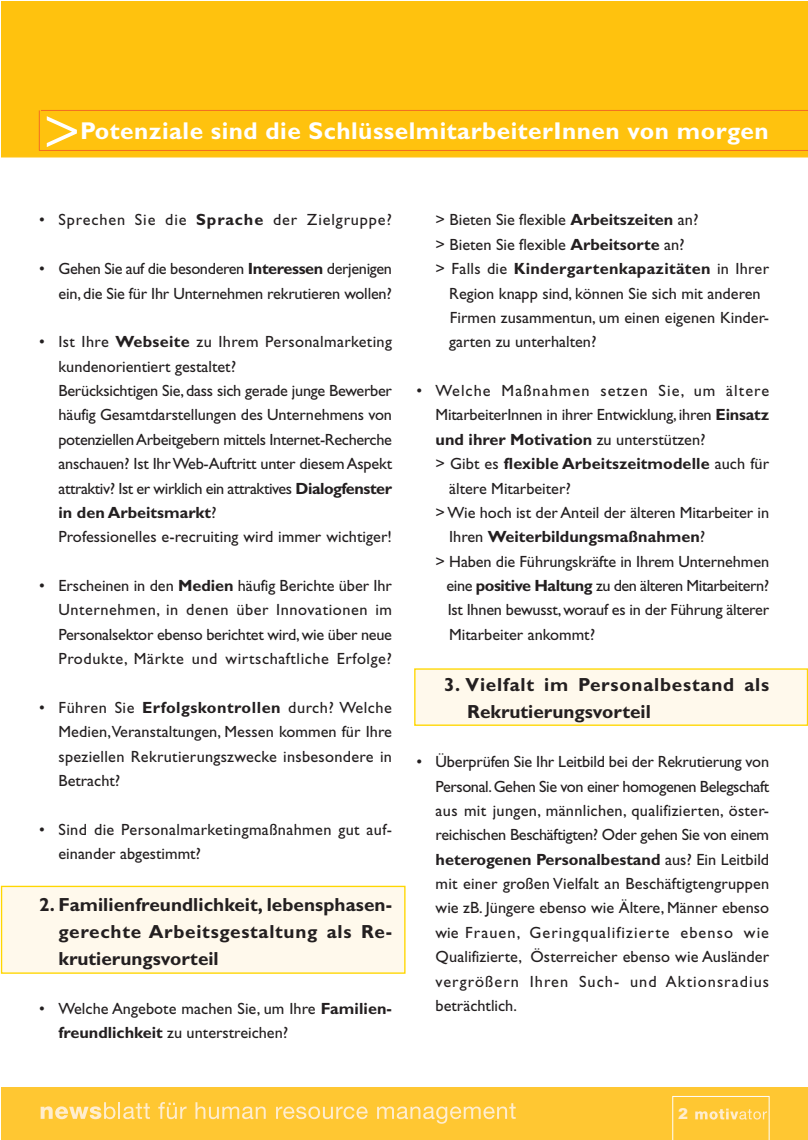
<style>
.page{position:relative;width:808px;height:1140px;background:#fff}
.page>*{position:absolute;margin:0;border:0;box-sizing:border-box;transform-origin:0 0}
.t1{font:700 24.45px "Gill Sans";letter-spacing:.02em;color:#fff}
.t2{font:700 18.9px/27.2px "Gill Sans";letter-spacing:.035em;color:#231f20;text-align:justify}
.t3{font:16.2px/24.5px "Gill Sans";color:#231f20;text-align:justify}
.t4{font:700 16.2px "Gill Sans";letter-spacing:.005em;color:#231f20}
.t5{font:16.2px/24.5px "Gill Sans";letter-spacing:.025em;color:#231f20}
.t6{font:16.2px "Gill Sans";letter-spacing:-.025em;color:#231f20}
.t7{font:16.2px "Gill Sans";letter-spacing:.055em;color:#231f20}
.t8{font:16.2px "Gill Sans";letter-spacing:.065em;color:#231f20}
.t9{font:900 14.85px "Arial";color:#ffedce}
.s1{font-weight:700}
.s2{font-weight:400}
</style>
<div class="page">
<div style="left:1px;top:1087px;width:806px;height:53px;background:#ffc732"></div>
<svg style="left:41px;top:1102px;width:109px;height:17px"></svg>
<svg style="left:158px;top:1102px;width:28px;height:17px"></svg>
<svg style="left:195px;top:1102px;width:71px;height:17px"></svg>
<svg style="left:276px;top:1106px;width:91px;height:13px"></svg>
<svg style="left:377px;top:1103px;width:138px;height:20px"></svg>
<div style="left:1px;top:886px;width:404px;height:88px;background:#fff9ec;border:1px solid #ffd700"></div>
<div style="left:414px;top:668px;width:393px;height:58px;background:#fff9ec;border:1px solid #ffd700"></div>
<div style="left:1px;top:1px;width:806px;height:156px;background:#ffc20e"></div>
<hr style="left:41px;top:110px;width:766px;height:1px;background:#f36e21">
<hr style="left:39px;top:150px;width:768px;height:1px;background:#f36e21">
<hr style="left:39px;top:110px;width:1px;height:40px;background:#f36e21">
<svg style="left:47px;top:116px;width:30px;height:31px"></svg>
<svg style="left:672px;top:1096px;width:97px;height:44px"></svg>
<h1 class="t1" style="left:80px;top:123px;width:690px">Potenziale sind die SchlüsselmitarbeiterInnen von morgen</h1>
<p class="t7" style="left:39px;top:214px;width:354px">• Sprechen Sie die <span class="s1">Sprache</span> der Zielgruppe?</p>
<p class="t3" style="left:39px;top:258px;width:354px;text-align:right">• Gehen Sie auf die besonderen <span class="s1">Interessen</span> derjenigen ein, die Sie für Ihr Unternehmen rekrutieren wollen?</p>
<p class="t3" style="left:58px;top:331px;width:335px;text-align:left;text-indent:-19px">• Ist Ihre <span class="s1">Webseite</span> zu Ihrem Personalmarketing kundenorientiert gestaltet?<br>Berücksichtigen Sie, dass sich gerade junge Bewerber häufig Gesamtdarstellungen des Unternehmens von potenziellen Arbeitgebern mittels Internet-Recherche anschauen? Ist Ihr Web-Auftritt unter diesem Aspekt attraktiv? Ist er wirklich ein attraktives <span class="s1">Dialogfenster in den Arbeitsmarkt</span>?<br>Professionelles e-recruiting wird immer wichtiger!</p>
<p class="t3" style="left:58px;top:575px;width:335px;text-indent:-19px">• Erscheinen in den <span class="s1">Medien</span> häufig Berichte über Ihr Unternehmen, in denen über Innovationen im Personalsektor ebenso berichtet wird, wie über neue Produkte, Märkte und wirtschaftliche Erfolge?</p>
<p class="t3" style="left:58px;top:697px;width:335px;text-indent:-19px">• Führen Sie <span class="s1">Erfolgskontrollen</span> durch? Welche Medien, Veranstaltungen, Messen kommen für Ihre speziellen Rekrutierungszwecke insbesondere in Betracht?</p>
<p class="t5" style="left:58px;top:819px;width:335px;text-indent:-19px">• Sind die Personalmarketingmaßnahmen gut auf&shy;einander abgestimmt?</p>
<p class="t2" style="left:58px;top:893px;width:335px;text-indent:-19px">2. Familienfreundlichkeit, lebensphasen&shy;gerechte Arbeitsgestaltung als Re&shy;krutierungsvorteil</p>
<p class="t3" style="left:58px;top:998px;width:335px;text-indent:-19px">• Welche Angebote machen Sie, um Ihre <span class="s1">Familien&shy;freundlichkeit</span> zu unterstreichen?</p>
<p class="t3" style="left:435px;top:209px;width:264px">&gt; Bieten Sie flexible <span class="s1">Arbeitszeiten</span> an?</p>
<p class="t3" style="left:435px;top:234px;width:250px">&gt; Bieten Sie flexible <span class="s1">Arbeitsorte</span> an?</p>
<p class="t4" style="left:435px;top:263px;width:335px"><span class="s2">&gt; Falls die</span> Kindergartenkapazitäten <span class="s2">in Ihrer</span></p>
<p class="t3" style="left:449px;top:283px;width:313px">Region knapp sind, können Sie sich mit anderen</p>
<p class="t3" style="left:450px;top:307px;width:321px">Firmen zusammentun, um einen eigenen Kinder-</p>
<p class="t3" style="left:449px;top:331px;width:149px">garten zu unterhalten?</p>
<p class="t8" style="left:416px;top:385px;width:354px">• Welche Maßnahmen setzen Sie, um ältere</p>
<p class="t3" style="left:435px;top:404px;width:335px">MitarbeiterInnen in ihrer Entwicklung, ihren <span class="s1">Einsatz</span></p>
<p class="t4" style="left:435px;top:434px;width:271px">und ihrer Motivation <span class="s2">zu unterstützen?</span></p>
<p class="t4" style="left:435px;top:458px;width:335px"><span class="s2">&gt; Gibt es</span> flexible Arbeitszeitmodelle <span class="s2">auch für</span></p>
<p class="t3" style="left:449px;top:478px;width:123px">ältere Mitarbeiter?</p>
<p class="t3" style="left:435px;top:502px;width:335px">&gt; Wie hoch ist der Anteil der älteren Mitarbeiter in</p>
<p class="t4" style="left:449px;top:531px;width:257px"><span class="s2">Ihren</span> Weiterbildungsmaßnahmen<span class="s2">?</span></p>
<p class="t3" style="left:435px;top:551px;width:335px">&gt; Haben die Führungskräfte in Ihrem Unternehmen</p>
<p class="t6" style="left:446px;top:580px;width:324px">eine <span class="s1">positive Haltung</span> zu den älteren Mitarbeitern?</p>
<p class="t3" style="left:447px;top:599px;width:323px">Ist Ihnen bewusst, worauf es in der Führung älterer</p>
<p class="t3" style="left:449px;top:624px;width:147px">Mitarbeiter ankommt?</p>
<p class="t2" style="left:467px;top:673px;width:303px;text-indent:-23px">3. Vielfalt im Personalbestand als<br>Rekrutierungsvorteil</p>
<p class="t3" style="left:435px;top:751px;width:335px;text-indent:-19px">• Überprüfen Sie Ihr Leitbild bei der Rekrutierung von Personal. Gehen Sie von einer homogenen Belegschaft aus mit jungen, männlichen, qualifizierten, öster&shy;reichischen Beschäftigten? Oder gehen Sie von einem <span class="s1">heterogenen Personalbestand</span> aus? Ein Leitbild mit einer großen Vielfalt an Beschäftigtengruppen wie zB. Jüngere ebenso wie Ältere, Männer ebenso wie Frauen, Geringqualifizierte ebenso wie Qualifizierte, Österreicher ebenso wie Ausländer vergrößern Ihren Such- und Aktionsradius beträchtlich.</p>
<p class="t9" style="left:678px;top:1103px;width:11px">2</p>
</div>
